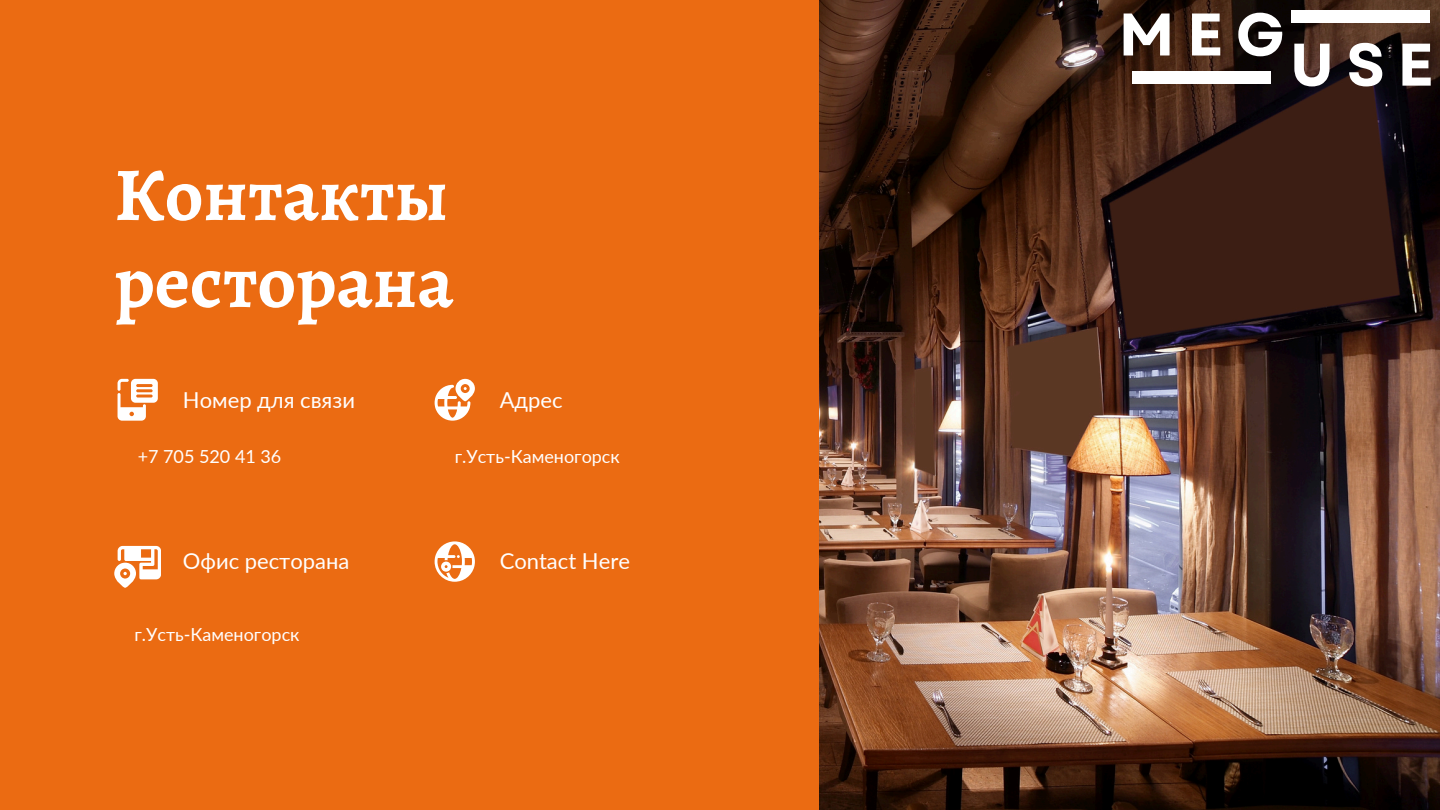
<style>
.page{position:relative;width:1440px;height:810px;background:#fff}
.page>*{position:absolute;margin:0;border:0;box-sizing:border-box;transform-origin:0 0}
.t1{font:700 76px/87px "Alegreya";color:#fff}
.t2{font:700 60px "Garet";letter-spacing:.205em;color:#fff}
.t3{font:22px "Lato";color:#fff}
.t4{font:18px "Lato";color:#fff}
</style>
<div class="page">
<img style="left:819px;top:0;width:621px;height:810px">
<div style="left:0;top:0;width:819px;height:810px;background:#eb6b12"></div>
<svg style="left:435px;top:379px;width:40px;height:42px"></svg>
<svg style="left:114px;top:546px;width:47px;height:42px"></svg>
<svg style="left:435px;top:541px;width:40px;height:41px"></svg>
<svg style="left:118px;top:379px;width:40px;height:42px"></svg>
<div style="left:1291px;top:10px;width:139px;height:13px;background:#fff"></div>
<div style="left:1132px;top:71px;width:139px;height:13px;background:#fff"></div>
<h1 class="t1" style="left:114px;top:151px;width:341px">Контакты ресторана</h1>
<p class="t3" style="left:183px;top:386px;width:174px">Номер для связи</p>
<p class="t3" style="left:500px;top:386px;width:64px">Адрес</p>
<p class="t4" style="left:138px;top:445px;width:145px">+7 705 520 41 36</p>
<h3 class="t4" style="left:455px;top:445px;width:167px">г.Усть-Каменогорск</h3>
<h3 class="t3" style="left:183px;top:548px;width:168px">Офис ресторана</h3>
<p class="t4" style="left:134px;top:623px;width:167px">г.Усть-Каменогорск</p>
<p class="t3" style="left:500px;top:548px;width:132px">Contact Here</p>
<p class="t2" style="left:1119px;top:-9px;width:168px">MEG</p>
<h3 class="t2" style="left:1290px;top:21px;width:146px">USE</h3>
</div>
